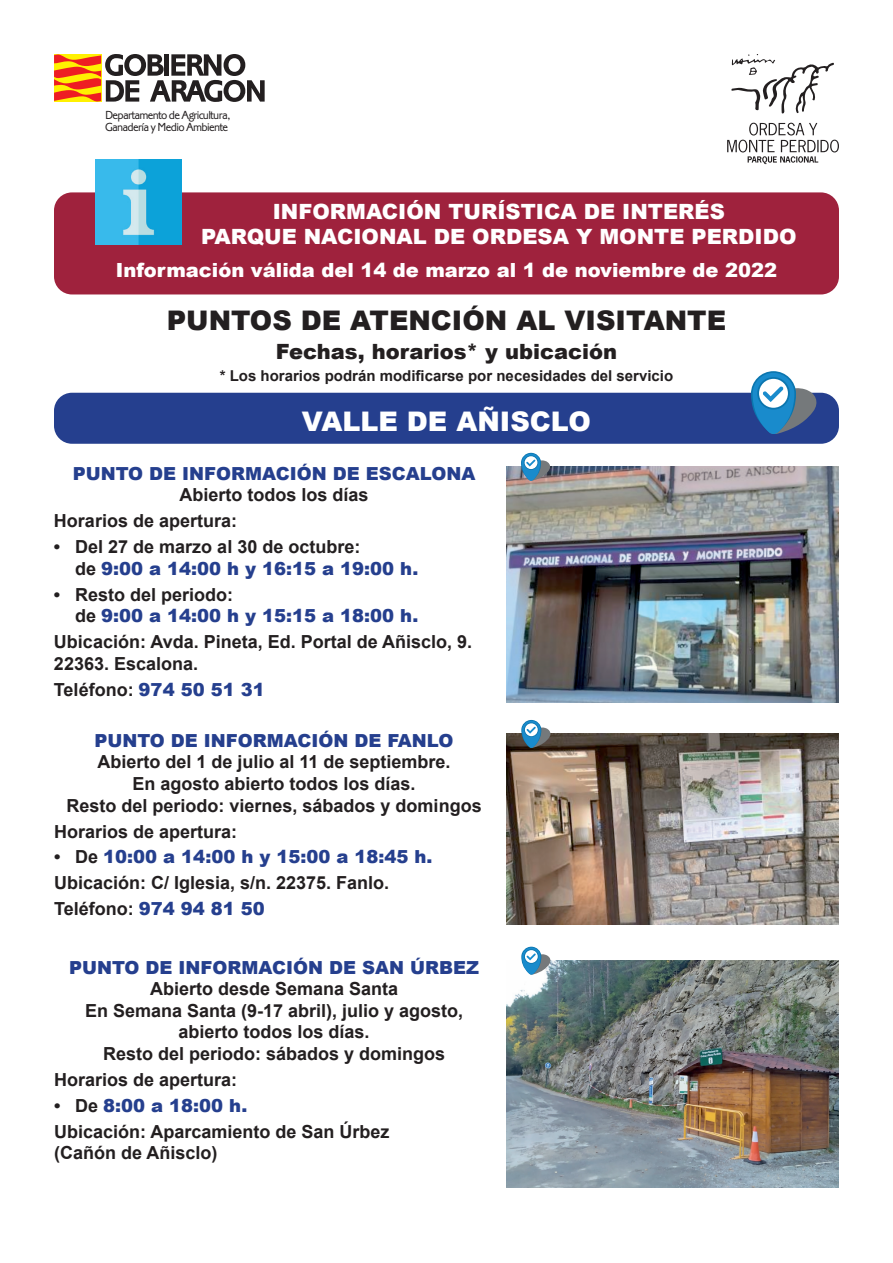
<style>
.page{position:relative;width:893px;height:1263px;background:#fff}
.page>*{position:absolute;margin:0;border:0;box-sizing:border-box;transform-origin:0 0}
.t1{font:900 27px "Arial";color:#231f20}
.t2{font:900 27px "Arial";color:#fff}
.t3{font:900 21px/25.2px "Arial";color:#fff;text-align:center}
.t4{font:900 21px "Arial";color:#231f20}
.t5{font:900 19.5px "Arial";color:#fff}
.t6{font:700 18px/21.6px "Arial";color:#231f20}
.t7{font:900 18px/21.6px "Arial";color:#253f8e}
.t8{font:700 15px "Arial";color:#231f20}
.t9{font:12.15px/12.8px "Corinthian Gobierno Light Plain";color:#231f20}
.s1{font-weight:900;color:#253f8e}
.s2{font-weight:700;color:#231f20}
</style>
<div class="page">
<img style="left:506px;top:960px;width:333px;height:228px">
<svg style="left:521px;top:947px;width:31px;height:28px"></svg>
<img style="left:506px;top:734px;width:333px;height:190px">
<svg style="left:521px;top:720px;width:31px;height:28px"></svg>
<div style="left:54px;top:393px;width:785px;height:51px;background:#253f8e;border-radius:18px"></div>
<svg style="left:751px;top:371px;width:69px;height:63px"></svg>
<div style="left:54px;top:192px;width:785px;height:102px;background:#9f223d;border-radius:18px"></div>
<svg style="left:54px;top:54px;width:211px;height:48px"></svg>
<svg style="left:727px;top:123px;width:112px;height:41px"></svg>
<svg style="left:731px;top:54px;width:103px;height:59px"></svg>
<img style="left:96px;top:159px;width:85px;height:86px">
<img style="left:506px;top:467px;width:333px;height:236px">
<svg style="left:521px;top:453px;width:31px;height:28px"></svg>
<p class="t9" style="left:105px;top:108px;width:126px">Departamento de Agricultura,<br>Ganadería y Medio Ambiente</p>
<p class="t3" style="left:201px;top:199px;width:597px">INFORMACIÓN TURÍSTICA DE INTERÉS<br>PARQUE NACIONAL DE ORDESA Y MONTE PERDIDO</p>
<p class="t5" style="left:116px;top:255px;width:663px">Información válida del 14 de marzo al 1 de noviembre de 2022</p>
<h1 class="t1" style="left:167px;top:300px;width:561px">PUNTOS DE ATENCIÓN AL VISITANTE</h1>
<p class="t4" style="left:276px;top:336px;width:343px">Fechas, horarios* y ubicación</p>
<p class="t8" style="left:220px;top:366px;width:455px">* Los horarios podrán modificarse por necesidades del servicio</p>
<h1 class="t2" style="left:302px;top:402px;width:291px">VALLE DE AÑISCLO</h1>
<p class="t7" style="left:73px;top:462px;width:404px">PUNTO DE INFORMACIÓN DE ESCALONA</p>
<p class="t6" style="left:54px;top:483px;width:316px;line-height:25.8px;text-indent:126px">Abierto todos los días<br>Horarios de apertura:</p>
<p class="t6" style="left:75px;top:537px;width:345px;text-indent:-21px">• Del 27 de marzo al 30 de octubre:<br>de <span class="s1">9:00 a 14:00 h y 16:15 a 19:00 h.</span></p>
<p class="t7" style="left:75px;top:583px;width:345px;text-indent:-21px"><span class="s2">• Resto del periodo:<br>de</span> 9:00 a 14:00 h y 15:15 a 18:00 h.</p>
<p class="t6" style="left:54px;top:631px;width:420px">Ubicación: Avda. Pineta, Ed. Portal de Añisclo, 9.<br>22363. Escalona.</p>
<p class="t6" style="left:54px;top:679px;width:212px">Teléfono: <span class="s1">974 50 51 31</span></p>
<p class="t7" style="left:95px;top:729px;width:361px">PUNTO DE INFORMACIÓN DE FANLO</p>
<p class="t6" style="left:67px;top:752px;width:417px;text-align:center">Abierto del 1 de julio al 11 de septiembre.<br>En agosto abierto todos los días.<br>Resto del periodo: viernes, sábados y domingos</p>
<p class="t6" style="left:54px;top:821px;width:185px">Horarios de apertura:</p>
<p class="t6" style="left:54px;top:845px;width:380px;line-height:25.8px">• De <span class="s1">10:00 a 14:00 h y 15:00 a 18:45 h.<br></span>Ubicación: C/ Iglesia, s/n. 22375. Fanlo.<br>Teléfono: <span class="s1">974 94 81 50</span></p>
<p class="t7" style="left:69px;top:956px;width:412px">PUNTO DE INFORMACIÓN DE SAN ÚRBEZ</p>
<p class="t6" style="left:85px;top:979px;width:380px;text-align:center">Abierto desde Semana Santa<br>En Semana Santa (9-17 abril), julio y agosto, abierto todos los días.<br>Resto del periodo: sábados y domingos</p>
<p class="t6" style="left:54px;top:1069px;width:185px">Horarios de apertura:</p>
<p class="t6" style="left:54px;top:1093px;width:337px;line-height:25.8px">• De <span class="s1">8:00 a 18:00 h.<br></span>Ubicación: Aparcamiento de San Úrbez</p>
<p class="t6" style="left:54px;top:1142px;width:165px">(Cañón de Añisclo)</p>
</div>
